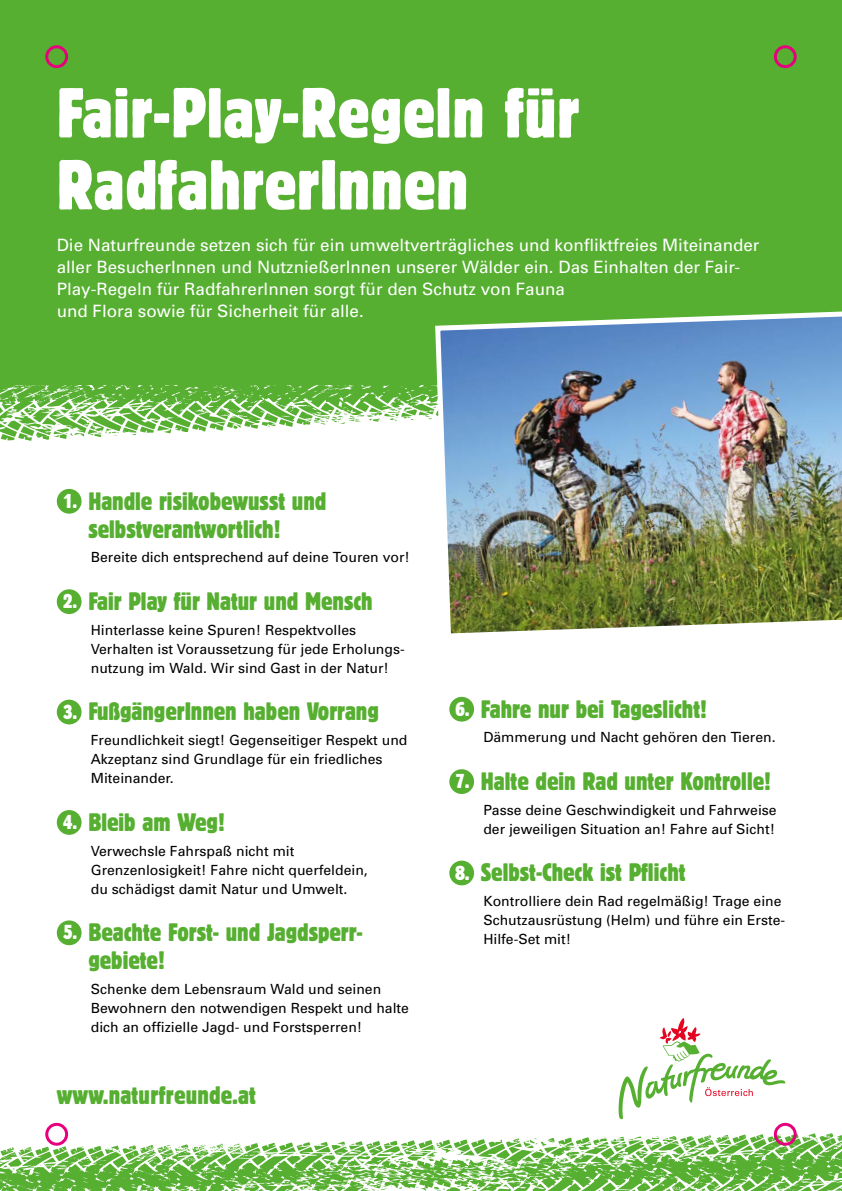
<style>
.page{position:relative;width:842px;height:1191px;background:#fff}
.page>*{position:absolute;margin:0;border:0;box-sizing:border-box;transform-origin:0 0}
.t1{font:condensed 70px/72px "Block BE";letter-spacing:.01em;color:#fff}
.t2{font:condensed 25px/28px "Block BE";color:#56af31}
.t3{font:condensed 20.1px "Block BE";color:#fff}
.t4{font:17px/22px "Univers";color:#fff}
.t5{font:14px/19px "Univers";color:#000}
</style>
<div class="page">
<div style="left:0;top:0;width:842px;height:384px;background:#56af31"></div>
<svg style="left:619px;top:1018px;width:166px;height:101px"></svg>
<svg style="left:0;top:414px;width:433px;height:27px"></svg>
<svg style="left:0;top:1127px;width:842px;height:64px"></svg>
<svg style="left:0;top:384px;width:433px;height:30px;background:#7cc160"></svg>
<div style="left:57px;top:489px;width:25px;height:24px;background:#56af31;border-radius:50%"></div>
<div style="left:57px;top:589px;width:25px;height:25px;background:#56af31;border-radius:50%"></div>
<div style="left:57px;top:699px;width:25px;height:25px;background:#56af31;border-radius:50%"></div>
<div style="left:57px;top:810px;width:25px;height:25px;background:#56af31;border-radius:50%"></div>
<div style="left:57px;top:920px;width:25px;height:25px;background:#56af31;border-radius:50%"></div>
<div style="left:449px;top:697px;width:25px;height:24px;background:#56af31;border-radius:50%"></div>
<div style="left:449px;top:769px;width:25px;height:25px;background:#56af31;border-radius:50%"></div>
<div style="left:449px;top:860px;width:25px;height:25px;background:#56af31;border-radius:50%"></div>
<img style="left:433px;top:311px;width:409px;height:323px">
<div style="left:45px;top:45px;width:23px;height:23px;border:3px solid #e6007d;border-radius:50%"></div>
<div style="left:45px;top:1122px;width:23px;height:23px;border:3px solid #e6007d;border-radius:50%"></div>
<div style="left:774px;top:45px;width:23px;height:23px;border:3px solid #e6007d;border-radius:50%"></div>
<div style="left:774px;top:1122px;width:23px;height:23px;border:3px solid #e6007d;border-radius:50%"></div>
<p class="t1" style="left:57px;top:77px;width:524px">Fair-Play-Regeln für<br>RadfahrerInnen</p>
<p class="t4" style="left:57px;top:234px;width:704px">Die Naturfreunde setzen sich für ein umweltverträgliches und konfliktfreies Miteinander aller BesucherInnen und NutznießerInnen unserer Wälder ein. Das Einhalten der Fair-Play-Regeln für RadfahrerInnen sorgt für den Schutz von Fauna<br>und Flora sowie für Sicherheit für alle.</p>
<p class="t3" style="left:63px;top:489px;width:16px">1.</p>
<p class="t2" style="left:88px;top:487px;width:239px">Handle risikobewusst und selbstverantwortlich!</p>
<p class="t5" style="left:91px;top:547px;width:321px">Bereite dich entsprechend auf deine Touren vor!</p>
<p class="t3" style="left:63px;top:589px;width:16px">2.</p>
<p class="t2" style="left:88px;top:587px;width:286px">Fair Play für Natur und Mensch</p>
<p class="t5" style="left:91px;top:620px;width:314px">Hinterlasse keine Spuren! Respektvolles<br>Verhalten ist Voraussetzung für jede Erholungs&shy;nutzung im Wald. Wir sind Gast in der Natur!</p>
<p class="t3" style="left:63px;top:700px;width:16px">3.</p>
<p class="t2" style="left:88px;top:698px;width:292px">FußgängerInnen haben Vorrang</p>
<p class="t5" style="left:91px;top:730px;width:318px">Freundlichkeit siegt! Gegenseitiger Respekt und<br>Akzeptanz sind Grundlage für ein friedliches<br>Miteinander.</p>
<p class="t3" style="left:63px;top:810px;width:16px">4.</p>
<p class="t2" style="left:88px;top:808px;width:138px">Bleib am Weg!</p>
<p class="t5" style="left:91px;top:840px;width:278px">Verwechsle Fahrspaß nicht mit<br>Grenzenlosigkeit! Fahre nicht querfeldein, du schädigst damit Natur und Umwelt.</p>
<p class="t3" style="left:63px;top:920px;width:16px">5.</p>
<p class="t2" style="left:88px;top:918px;width:275px">Beachte Forst- und Jagdsperr&shy;gebiete!</p>
<p class="t5" style="left:91px;top:979px;width:320px">Schenke dem Lebensraum Wald und seinen<br>Bewohnern den notwendigen Respekt und halte dich an offizielle Jagd- und Forstsperren!</p>
<p class="t2" style="left:57px;top:1081px;width:201px">www.naturfreunde.at</p>
<p class="t3" style="left:455px;top:697px;width:16px">6.</p>
<p class="t2" style="left:481px;top:695px;width:228px">Fahre nur bei Tageslicht!</p>
<p class="t5" style="left:483px;top:727px;width:294px">Dämmerung und Nacht gehören den Tieren.</p>
<p class="t3" style="left:455px;top:769px;width:16px">7.</p>
<p class="t2" style="left:481px;top:767px;width:292px">Halte dein Rad unter Kontrolle!</p>
<p class="t5" style="left:483px;top:800px;width:295px">Passe deine Geschwindigkeit und Fahrweise der jeweiligen Situation an! Fahre auf Sicht!</p>
<p class="t3" style="left:455px;top:861px;width:16px">8.</p>
<p class="t2" style="left:481px;top:858px;width:206px">Selbst-Check ist Pflicht</p>
<p class="t5" style="left:483px;top:891px;width:303px">Kontrolliere dein Rad regelmäßig! Trage eine<br>Schutzausrüstung (Helm) und führe ein Erste-<br>Hilfe-Set mit!</p>
</div>
